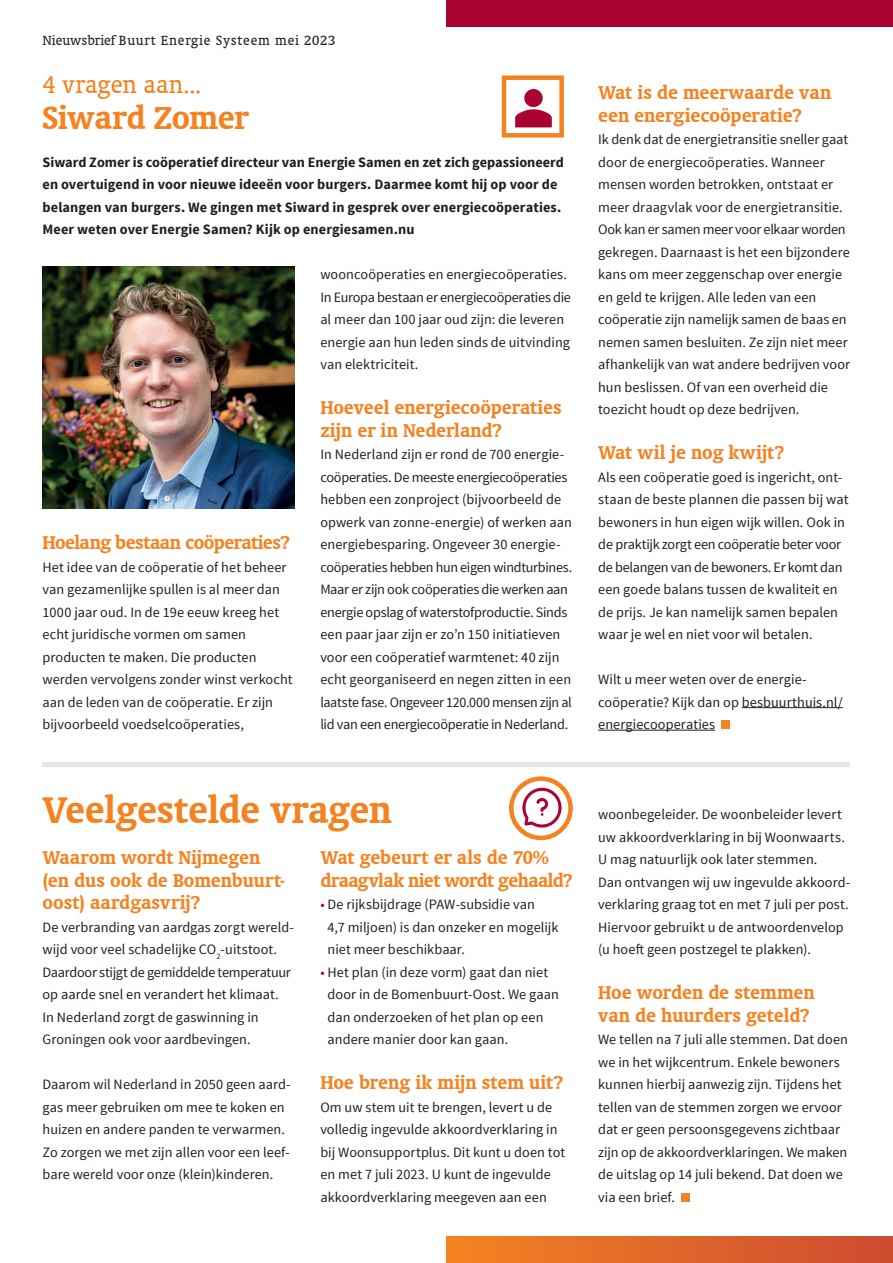
<style>
.page{position:relative;width:893px;height:1263px;background:#fff}
.page>*{position:absolute;margin:0;border:0;box-sizing:border-box;transform-origin:0 0}
.t1{font:700 42px "Oranda BT";letter-spacing:-.01em;color:#f58220}
.t2{font:700 36px "Oranda BT";letter-spacing:-.005em;color:#f58220}
.t3{font:27px "Oranda BT";letter-spacing:-.005em;color:#f58220}
.t4{font:700 21px/22.5px "Oranda BT";letter-spacing:-.005em;color:#f58220}
.t5{font:700 21px "Oranda BT";letter-spacing:-.03em;color:#f58220}
.t6{font:15px "Oranda BT";letter-spacing:.05em;color:#231f20}
.t7{font:14.25px/22.5px "Source Sans Pro";color:#231f20}
.t8{font:700 14.25px/22.5px "Source Sans Pro";letter-spacing:.005em;color:#231f20}
.s1{color:#a90332}
</style>
<div class="page">
<div style="left:446px;top:0;width:447px;height:27px;background:#a90332"></div>
<div style="left:446px;top:1236px;width:447px;height:27px;background:linear-gradient(to right,#f58222,#cb4b32)"></div>
<hr style="left:742px;top:707px;width:101px;height:1px;background:#231f20">
<hr style="left:598px;top:730px;width:117px;height:1px;background:#231f20">
<div style="left:721px;top:720px;width:8px;height:9px;background:#f58220"></div>
<hr style="left:43px;top:763px;width:807px;height:4px;background:#e6e4e5">
<svg style="left:511px;top:779px;width:60px;height:59px"></svg>
<img style="left:518px;top:784px;width:48px;height:47px">
<div style="left:509px;top:776px;width:64px;height:64px;border:4px solid #f58220;border-radius:50%"></div>
<img style="left:43px;top:266px;width:252px;height:243px">
<img style="left:515px;top:88px;width:37px;height:40px">
<div style="left:502px;top:75px;width:62px;height:63px;border:4px solid #f58220"></div>
<div style="left:681px;top:1193px;width:8px;height:9px;background:#f58220"></div>
<p class="t6" style="left:43px;top:32px;width:294px">Nieuwsbrief Buurt Energie Systeem mei 2023</p>
<h3 class="t3" style="left:43px;top:70px;width:160px">4 vragen aan...</h3>
<h2 class="t2" style="left:43px;top:97px;width:208px">Siward Zomer</h2>
<p class="t8" style="left:43px;top:151px;width:523px">Siward Zomer is coöperatief directeur van Energie Samen en zet zich gepassioneerd en overtuigend in voor nieuwe ideeën voor burgers. Daarmee komt hij op voor de belangen van burgers. We gingen met Siward in gesprek over energiecoöperaties.<br>Meer weten over Energie Samen? Kijk op energiesamen.nu</p>
<h3 class="t5" style="left:43px;top:530px;width:249px">Hoelang bestaan coöperaties?</h3>
<p class="t7" style="left:43px;top:556px;width:252px">Het idee van de coöperatie of het beheer van gezamenlijke spullen is al meer dan 1000 jaar oud. In de 19e eeuw kreeg het echt juridische vormen om samen producten te maken. Die producten werden vervolgens zonder winst verkocht aan de leden van de coöperatie. Er zijn bijvoorbeeld voedselcoöperaties,</p>
<p class="t7" style="left:320px;top:263px;width:252px">wooncoöperaties en energiecoöperaties.<br>In Europa bestaan er energiecoöperaties die al meer dan 100 jaar oud zijn: die leveren energie aan hun leden sinds de uitvinding van elektriciteit.</p>
<h3 class="t4" style="left:320px;top:396px;width:243px">Hoeveel energiecoöperaties zijn er in Nederland?</h3>
<p class="t7" style="left:320px;top:443px;width:253px">In Nederland zijn er rond de 700 energie&shy;coöperaties. De meeste energiecoöperaties hebben een zonproject (bijvoorbeeld de opwerk van zonne-energie) of werken aan energiebesparing. Ongeveer 30 energie&shy;coöperaties hebben hun eigen windturbines.<br>Maar er zijn ook coöperaties die werken aan energie opslag of waterstofproductie. Sinds een paar jaar zijn er zo’n 150 initiatieven voor een coöperatief warmtenet: 40 zijn echt georganiseerd en negen zitten in een laatste fase. Ongeveer 120.000 mensen zijn al lid van een energiecoöperatie in Nederland.</p>
<h1 class="t1" style="left:43px;top:785px;width:351px">Veelgestelde vragen</h1>
<h3 class="t4" style="left:43px;top:846px;width:244px">Waarom wordt Nijmegen (en dus ook de Bomenbuurt&shy;oost) aardgasvrij?</h3>
<p class="t7" style="left:43px;top:916px;width:253px">De verbranding van aardgas zorgt wereld&shy;wijd voor veel schadelijke CO<sub>2</sub>-uitstoot.<br>Daardoor stijgt de gemiddelde temperatuur op aarde snel en verandert het klimaat.<br>In Nederland zorgt de gaswinning in Groningen ook voor aardbevingen.</p>
<p class="t7" style="left:43px;top:1073px;width:250px">Daarom wil Nederland in 2050 geen aard&shy;gas meer gebruiken om mee te koken en huizen en andere panden te verwarmen.<br>Zo zorgen we met zijn allen voor een leef&shy;bare wereld voor onze (klein)kinderen.</p>
<h3 class="t4" style="left:320px;top:846px;width:254px">Wat gebeurt er als de 70% draagvlak niet wordt gehaald?</h3>
<p class="t7" style="left:328px;top:893px;width:232px;text-indent:-7px"><span class="s1">•</span> De rijksbijdrage (PAW-subsidie van<br>4,7 miljoen) is dan onzeker en mogelijk niet meer beschikbaar.</p>
<p class="t7" style="left:328px;top:961px;width:233px;text-indent:-7px"><span class="s1">•</span> Het plan (in deze vorm) gaat dan niet door in de Bomenbuurt-Oost. We gaan dan onderzoeken of het plan op een andere manier door kan gaan.</p>
<h3 class="t4" style="left:320px;top:1071px;width:245px">Hoe breng ik mijn stem uit?</h3>
<p class="t7" style="left:320px;top:1096px;width:246px">Om uw stem uit te brengen, levert u de volledig ingevulde akkoordverklaring in bij Woonsupportplus. Dit kunt u doen tot en met 7 juli 2023. U kunt de ingevulde akkoordverklaring meegeven aan een</p>
<h3 class="t4" style="left:598px;top:81px;width:235px">Wat is de meerwaarde van een energiecoöperatie?</h3>
<p class="t7" style="left:598px;top:128px;width:254px">Ik denk dat de energietransitie sneller gaat door de energiecoöperaties. Wanneer mensen worden betrokken, ontstaat er meer draagvlak voor de energietransitie.<br>Ook kan er samen meer voor elkaar worden gekregen. Daarnaast is het een bijzondere kans om meer zeggenschap over energie en geld te krijgen. Alle leden van een coöperatie zijn namelijk samen de baas en nemen samen besluiten. Ze zijn niet meer afhankelijk van wat andere bedrijven voor hun beslissen. Of van een overheid die toezicht houdt op deze bedrijven.</p>
<h3 class="t4" style="left:598px;top:441px;width:188px">Wat wil je nog kwijt?</h3>
<p class="t7" style="left:598px;top:466px;width:252px">Als een coöperatie goed is ingericht, ont&shy;staan de beste plannen die passen bij wat bewoners in hun eigen wijk willen. Ook in de praktijk zorgt een coöperatie beter voor de belangen van de bewoners. Er komt dan een goede balans tussen de kwaliteit en de prijs. Je kan namelijk samen bepalen waar je wel en niet voor wil betalen.</p>
<p class="t7" style="left:598px;top:668px;width:246px">Wilt u meer weten over de energie&shy;coöperatie? Kijk dan op besbuurthuis.nl/ energiecooperaties</p>
<p class="t7" style="left:598px;top:803px;width:254px">woonbegeleider. De woonbeleider levert uw akkoordverklaring in bij Woonwaarts.<br>U mag natuurlijk ook later stemmen.<br>Dan ontvangen wij uw ingevulde akkoord&shy;verklaring graag tot en met 7 juli per post.<br>Hiervoor gebruikt u de antwoordenvelop (u hoeft geen postzegel te plakken).</p>
<h3 class="t4" style="left:598px;top:981px;width:218px">Hoe worden de stemmen van de huurders geteld?</h3>
<p class="t7" style="left:598px;top:1028px;width:251px">We tellen na 7 juli alle stemmen. Dat doen we in het wijkcentrum. Enkele bewoners kunnen hierbij aanwezig zijn. Tijdens het tellen van de stemmen zorgen we ervoor dat er geen persoonsgegevens zichtbaar zijn op de akkoordverklaringen. We maken de uitslag op 14 juli bekend. Dat doen we via een brief.</p>
</div>
